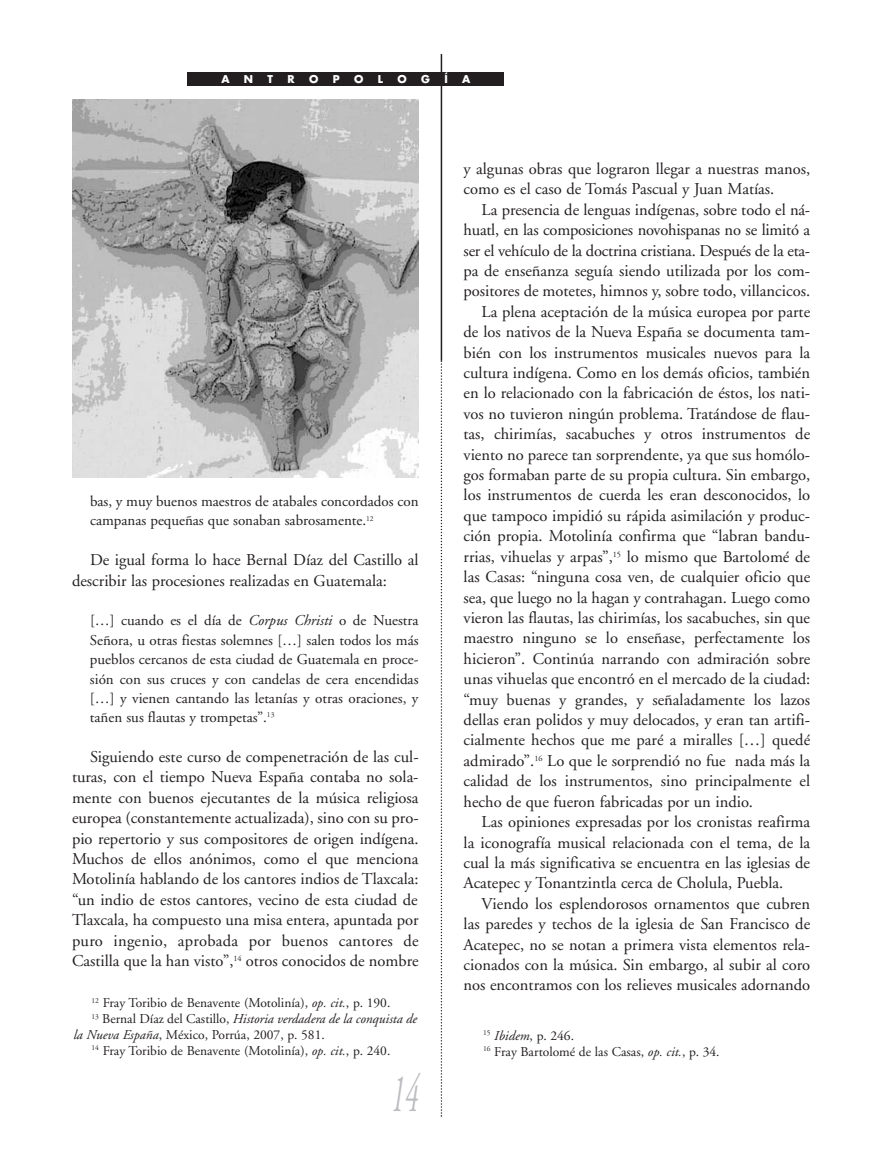
<style>
.page{position:relative;width:893px;height:1170px;background:#fff}
.page>*{position:absolute;margin:0;border:0;box-sizing:border-box;transform-origin:0 0}
.t1{font:italic 54px "Adobe Garamond";color:#bcbdc0;scale:.5 1}
.t2{font:16.5px/20.4px "Adobe Garamond";color:#231f20}
.t3{font:15px/19.4px "Adobe Garamond";color:#231f20}
.t4{font:13.5px/15.9px "Adobe Garamond";color:#231f20}
.t5{font:italic 13.5px "Adobe Garamond";color:#231f20}
.t6{font:700 10.5px "Futura";color:#fff}
.s1{font-style:italic}
.s2{font-style:normal}
</style>
<div class="page">
<hr style="left:441px;top:54px;width:1px;height:306px;background:#231f20">
<svg style="left:441px;top:360px;width:1px;height:756px"></svg>
<div style="left:188px;top:72px;width:316px;height:14px;background:#231f20"></div>
<img style="left:72px;top:100px;width:346px;height:377px">
<p class="t6" style="left:221px;top:74px;width:10px">A</p>
<p class="t6" style="left:244px;top:74px;width:11px">N</p>
<p class="t6" style="left:268px;top:74px;width:7px">T</p>
<p class="t6" style="left:288px;top:74px;width:9px">R</p>
<p class="t6" style="left:309px;top:74px;width:11px">O</p>
<p class="t6" style="left:333px;top:74px;width:8px">P</p>
<p class="t6" style="left:354px;top:74px;width:11px">O</p>
<p class="t6" style="left:378px;top:74px;width:7px">L</p>
<p class="t6" style="left:397px;top:74px;width:11px">O</p>
<p class="t6" style="left:421px;top:74px;width:10px">G</p>
<p class="t6" style="left:444px;top:74px;width:5px">Í</p>
<p class="t6" style="left:462px;top:74px;width:10px">A</p>
<p class="t3" style="left:90px;top:493px;width:330px">bas, y muy buenos maestros de atabales concordados con campanas pequeñas que sonaban sabrosamente.<sup>12</sup></p>
<p class="t2" style="left:72px;top:551px;width:348px;text-indent:18px">De igual forma lo hace Bernal Díaz del Castillo al describir las procesiones realizadas en Guatemala:</p>
<p class="t3" style="left:90px;top:612px;width:330px;text-align:justify">[…] cuando es el día de <span class="s1">Corpus Christi</span> o de Nuestra Señora, u otras fiestas solemnes […] salen todos los más pueblos cercanos de esta ciudad de Guatemala en proce&shy;sión con sus cruces y con candelas de cera encendidas […] y vienen cantando las letanías y otras oraciones, y tañen sus flautas y trompetas”.<sup>13</sup></p>
<p class="t2" style="left:72px;top:748px;width:348px;text-align:justify;text-indent:18px">Siguiendo este curso de compenetración de las cul&shy;turas, con el tiempo Nueva España contaba no sola&shy;mente con buenos ejecutantes de la música religiosa europea (constantemente actualizada), sino con su pro&shy;pio repertorio y sus compositores de origen indígena.<br>Muchos de ellos anónimos, como el que menciona Motolinía hablando de los cantores indios de Tlaxcala: “un indio de estos cantores, vecino de esta ciudad de Tlaxcala, ha compuesto una misa entera, apuntada por puro ingenio, aprobada por buenos cantores de Castilla que la han visto”,<sup>14</sup> otros conocidos de nombre</p>
<p class="t4" style="left:92px;top:996px;width:300px"><sup>12</sup> Fray Toribio de Benavente (Motolinía), <span class="s1">op. cit.</span>, p. 190.</p>
<p class="t5" style="left:92px;top:1013px;width:327px"><sup>13</sup> <span class="s2">Bernal Díaz del Castillo,</span> Historia verdadera de la conquista de</p>
<p class="t4" style="left:73px;top:1028px;width:253px"><span class="s1">la Nueva España</span>, México, Porrúa, 2007, p. 581.</p>
<p class="t4" style="left:92px;top:1043px;width:300px"><sup>14</sup> Fray Toribio de Benavente (Motolinía), <span class="s1">op. cit.</span>, p. 240.</p>
<h1 class="t1" style="left:391px;top:1071px;width:56px">14</h1>
<p class="t2" style="left:464px;top:160px;width:348px">y algunas obras que lograron llegar a nuestras manos, como es el caso de Tomás Pascual y Juan Matías.</p>
<p class="t2" style="left:482px;top:201px;width:330px">La presencia de lenguas indígenas, sobre todo el ná-</p>
<p class="t2" style="left:464px;top:221px;width:348px">huatl, en las composiciones novohispanas no se limitó a</p>
<p class="t2" style="left:464px;top:241px;width:348px">ser el vehículo de la doctrina cristiana. Después de la eta-</p>
<p class="t2" style="left:464px;top:262px;width:348px">pa de enseñanza seguía siendo utilizada por los com-</p>
<p class="t2" style="left:464px;top:282px;width:348px">positores de motetes, himnos y, sobre todo, villancicos.</p>
<p class="t2" style="left:482px;top:303px;width:330px">La plena aceptación de la música europea por parte</p>
<p class="t2" style="left:464px;top:323px;width:348px">de los nativos de la Nueva España se documenta tam-</p>
<p class="t2" style="left:464px;top:343px;width:348px">bién con los instrumentos musicales nuevos para la</p>
<p class="t2" style="left:464px;top:364px;width:348px">cultura indígena. Como en los demás oficios, también</p>
<p class="t2" style="left:464px;top:384px;width:348px">en lo relacionado con la fabricación de éstos, los nati-</p>
<p class="t2" style="left:464px;top:405px;width:348px">vos no tuvieron ningún problema. Tratándose de flau-</p>
<p class="t2" style="left:464px;top:425px;width:348px">tas, chirimías, sacabuches y otros instrumentos de</p>
<p class="t2" style="left:464px;top:445px;width:348px">viento no parece tan sorprendente, ya que sus homólo-</p>
<p class="t2" style="left:464px;top:466px;width:348px">gos formaban parte de su propia cultura. Sin embargo,</p>
<p class="t2" style="left:464px;top:486px;width:348px">los instrumentos de cuerda les eran desconocidos, lo</p>
<p class="t2" style="left:464px;top:507px;width:348px">que tampoco impidió su rápida asimilación y produc-</p>
<p class="t2" style="left:464px;top:527px;width:348px">ción propia. Motolinía confirma que “labran bandu-</p>
<p class="t2" style="left:464px;top:547px;width:348px">rrias, vihuelas y arpas”,<sup>15</sup> lo mismo que Bartolomé de</p>
<p class="t2" style="left:464px;top:568px;width:348px">las Casas: “ninguna cosa ven, de cualquier oficio que</p>
<p class="t2" style="left:464px;top:588px;width:348px">sea, que luego no la hagan y contrahagan. Luego como</p>
<p class="t2" style="left:464px;top:609px;width:348px">vieron las flautas, las chirimías, los sacabuches, sin que</p>
<p class="t2" style="left:464px;top:629px;width:348px">maestro ninguno se lo enseñase, perfectamente los</p>
<p class="t2" style="left:464px;top:649px;width:348px">hicieron”. Continúa narrando con admiración sobre</p>
<p class="t2" style="left:464px;top:670px;width:348px">unas vihuelas que encontró en el mercado de la ciudad:</p>
<p class="t2" style="left:464px;top:690px;width:348px">“muy buenas y grandes, y señaladamente los lazos</p>
<p class="t2" style="left:464px;top:711px;width:348px">dellas eran polidos y muy delocados, y eran tan artifi-</p>
<p class="t2" style="left:464px;top:731px;width:348px">cialmente hechos que me paré a miralles […] quedé</p>
<p class="t2" style="left:464px;top:751px;width:348px">admirado”.<sup>16</sup> Lo que le sorprendió no fue nada más la</p>
<p class="t2" style="left:464px;top:772px;width:348px">calidad de los instrumentos, sino principalmente el</p>
<p class="t2" style="left:464px;top:792px;width:291px">hecho de que fueron fabricadas por un indio.</p>
<p class="t2" style="left:482px;top:813px;width:330px">Las opiniones expresadas por los cronistas reafirma</p>
<p class="t2" style="left:464px;top:833px;width:348px">la iconografía musical relacionada con el tema, de la</p>
<p class="t2" style="left:464px;top:853px;width:348px">cual la más significativa se encuentra en las iglesias de</p>
<p class="t2" style="left:464px;top:874px;width:321px">Acatepec y Tonantzintla cerca de Cholula, Puebla.</p>
<p class="t2" style="left:482px;top:894px;width:330px">Viendo los esplendorosos ornamentos que cubren</p>
<p class="t2" style="left:464px;top:915px;width:348px">las paredes y techos de la iglesia de San Francisco de</p>
<p class="t2" style="left:464px;top:935px;width:348px">Acatepec, no se notan a primera vista elementos rela-</p>
<p class="t2" style="left:464px;top:955px;width:348px">cionados con la música. Sin embargo, al subir al coro</p>
<p class="t2" style="left:464px;top:976px;width:348px">nos encontramos con los relieves musicales adornando</p>
<p class="t4" style="left:483px;top:1028px;width:238px"><sup>15</sup> <span class="s1">Ibidem</span>, p. 246.<br><sup>16</sup> Fray Bartolomé de las Casas, <span class="s1">op. cit.</span>, p. 34.</p>
</div>
